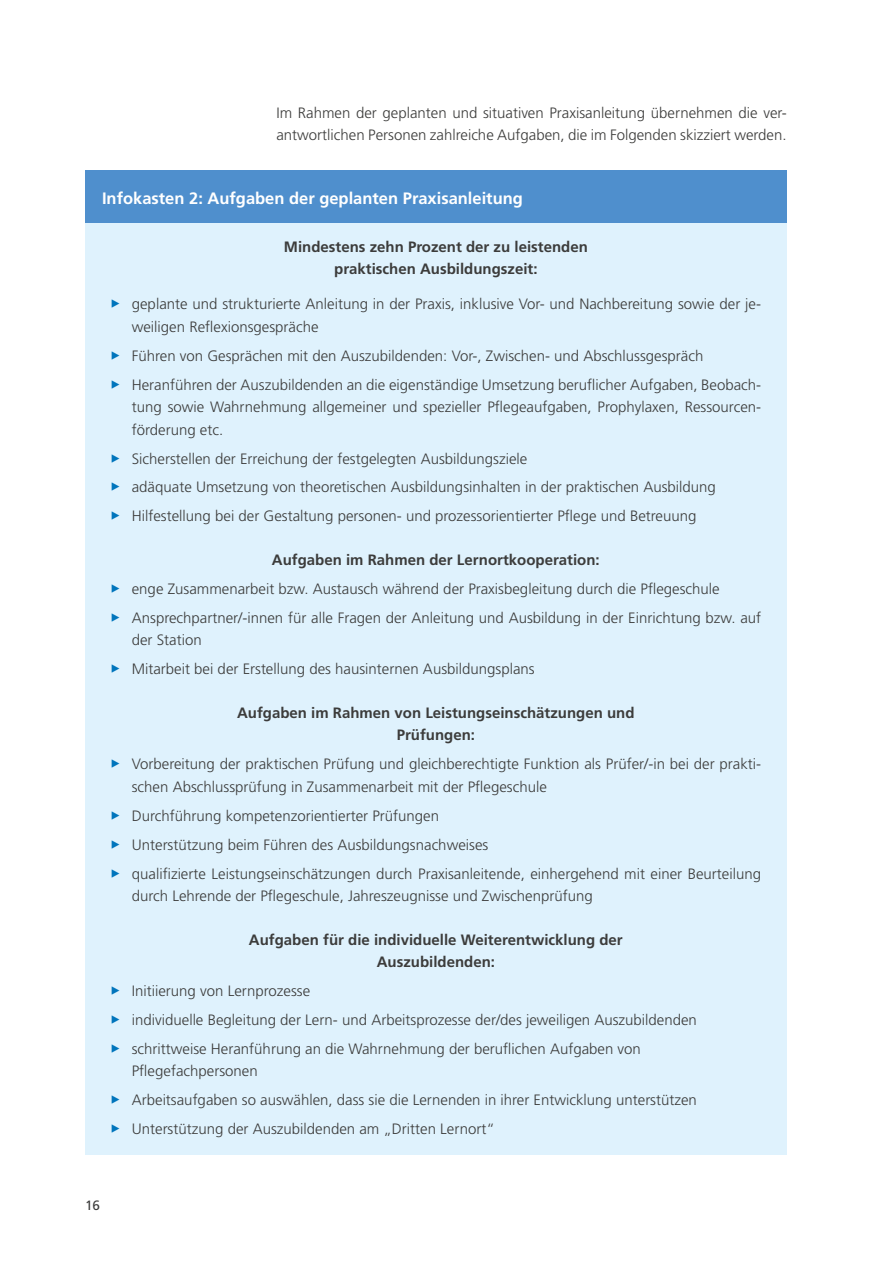
<style>
.page{position:relative;width:893px;height:1263px;background:#fff}
.page>*{position:absolute;margin:0;border:0;box-sizing:border-box;transform-origin:0 0}
.id244{font:700 16.5px "Frutiger LT Std";color:#fff}
.id249{font:300 15px/22.5px "Frutiger LT Std";color:#3c3c3b}
.id255{font:700 15px/22.5px "Frutiger LT Std";color:#3c3c3b;text-align:center}
.t1{font:13.5px "Frutiger LT Std";color:#3c3c3b}
.s1{font-family:"Fago Pro";font-weight:400;color:#0075bc}
</style>
<div class="page">
<div style="left:85px;top:170px;width:702px;height:55px;background:#4f8fcd"></div>
<div style="left:85px;top:223px;width:702px;height:72px;background:#dff2fd"></div>
<div style="left:85px;top:281px;width:702px;height:72px;background:#dff2fd"></div>
<div style="left:85px;top:332px;width:702px;height:49px;background:#dff2fd"></div>
<div style="left:85px;top:361px;width:702px;height:94px;background:#dff2fd"></div>
<div style="left:85px;top:435px;width:702px;height:49px;background:#dff2fd"></div>
<div style="left:85px;top:464px;width:702px;height:49px;background:#dff2fd"></div>
<div style="left:85px;top:493px;width:702px;height:49px;background:#dff2fd"></div>
<div style="left:85px;top:537px;width:702px;height:49px;background:#dff2fd"></div>
<div style="left:85px;top:566px;width:702px;height:49px;background:#dff2fd"></div>
<div style="left:85px;top:594px;width:702px;height:72px;background:#dff2fd"></div>
<div style="left:85px;top:646px;width:702px;height:49px;background:#dff2fd"></div>
<div style="left:85px;top:690px;width:702px;height:71px;background:#dff2fd"></div>
<div style="left:85px;top:741px;width:702px;height:72px;background:#dff2fd"></div>
<div style="left:85px;top:792px;width:702px;height:49px;background:#dff2fd"></div>
<div style="left:85px;top:821px;width:702px;height:49px;background:#dff2fd"></div>
<div style="left:85px;top:850px;width:702px;height:72px;background:#dff2fd"></div>
<div style="left:85px;top:916px;width:702px;height:72px;background:#dff2fd"></div>
<div style="left:85px;top:968px;width:702px;height:49px;background:#dff2fd"></div>
<div style="left:85px;top:997px;width:702px;height:49px;background:#dff2fd"></div>
<div style="left:85px;top:1026px;width:702px;height:71px;background:#dff2fd"></div>
<div style="left:85px;top:1077px;width:702px;height:49px;background:#dff2fd"></div>
<div style="left:85px;top:1106px;width:702px;height:49px;background:#dff2fd"></div>
<p class="id249" style="left:276px;top:101px;width:512px">Im Rahmen der geplanten und situativen Praxisanleitung übernehmen die ver&shy;antwortlichen Personen zahlreiche Aufgaben, die im Folgenden skizziert werden.</p>
<p class="id244" style="left:102px;top:188px;width:422px">Infokasten 2: Aufgaben der geplanten Praxisanleitung</p>
<p class="id255" style="left:284px;top:235px;width:305px">Mindestens zehn Prozent der zu leistenden praktischen Ausbildungszeit:</p>
<p class="id249" style="left:132px;top:293px;width:631px;text-indent:-21px"><span class="s1">▶</span> geplante und strukturierte Anleitung in der Praxis, inklusive Vor- und Nachbereitung sowie der je&shy;weiligen Reflexionsgespräche</p>
<p class="id249" style="left:111px;top:345px;width:594px"><span class="s1">▶</span> Führen von Gesprächen mit den Auszubildenden: Vor-, Zwischen- und Abschlussgespräch</p>
<p class="id249" style="left:132px;top:373px;width:631px;text-align:justify;text-indent:-21px"><span class="s1">▶</span> Heranführen der Auszubildenden an die eigenständige Umsetzung beruflicher Aufgaben, Beobach&shy;tung sowie Wahrnehmung allgemeiner und spezieller Pflegeaufgaben, Prophylaxen, Ressourcen&shy;förderung etc.</p>
<p class="id249" style="left:111px;top:447px;width:418px"><span class="s1">▶</span> Sicherstellen der Erreichung der festgelegten Ausbildungsziele</p>
<p class="id249" style="left:111px;top:476px;width:607px"><span class="s1">▶</span> adäquate Umsetzung von theoretischen Ausbildungsinhalten in der praktischen Ausbildung</p>
<p class="id249" style="left:111px;top:505px;width:587px"><span class="s1">▶</span> Hilfestellung bei der Gestaltung personen- und prozessorientierter Pflege und Betreuung</p>
<p class="id255" style="left:272px;top:549px;width:329px">Aufgaben im Rahmen der Lernortkooperation:</p>
<p class="id249" style="left:111px;top:578px;width:611px"><span class="s1">▶</span> enge Zusammenarbeit bzw. Austausch während der Praxisbegleitung durch die Pflegeschule</p>
<p class="id249" style="left:132px;top:607px;width:631px;text-indent:-21px"><span class="s1">▶</span> Ansprechpartner/-innen für alle Fragen der Anleitung und Ausbildung in der Einrichtung bzw. auf der Station</p>
<p class="id249" style="left:111px;top:658px;width:426px"><span class="s1">▶</span> Mitarbeit bei der Erstellung des hausinternen Ausbildungsplans</p>
<p class="id255" style="left:237px;top:701px;width:399px">Aufgaben im Rahmen von Leistungseinschätzungen und<br>Prüfungen:</p>
<p class="id249" style="left:132px;top:753px;width:631px;text-indent:-21px"><span class="s1">▶</span> Vorbereitung der praktischen Prüfung und gleichberechtigte Funktion als Prüfer/-in bei der prakti&shy;schen Abschlussprüfung in Zusammenarbeit mit der Pflegeschule</p>
<p class="id249" style="left:111px;top:804px;width:330px"><span class="s1">▶</span> Durchführung kompetenzorientierter Prüfungen</p>
<p class="id249" style="left:111px;top:833px;width:379px"><span class="s1">▶</span> Unterstützung beim Führen des Ausbildungsnachweises</p>
<p class="id249" style="left:132px;top:862px;width:631px;text-indent:-21px"><span class="s1">▶</span> qualifizierte Leistungseinschätzungen durch Praxisanleitende, einhergehend mit einer Beurteilung durch Lehrende der Pflegeschule, Jahreszeugnisse und Zwischenprüfung</p>
<p class="id255" style="left:249px;top:928px;width:375px">Aufgaben für die individuelle Weiterentwicklung der<br>Auszubildenden:</p>
<p class="id249" style="left:111px;top:980px;width:201px"><span class="s1">▶</span> Initiierung von Lernprozesse</p>
<p class="id249" style="left:111px;top:1009px;width:588px"><span class="s1">▶</span> individuelle Begleitung der Lern- und Arbeitsprozesse der/des jeweiligen Auszubildenden</p>
<p class="id249" style="left:132px;top:1038px;width:511px;text-indent:-21px"><span class="s1">▶</span> schrittweise Heranführung an die Wahrnehmung der beruflichen Aufgaben von<br>Pflegefachpersonen</p>
<p class="id249" style="left:111px;top:1089px;width:588px"><span class="s1">▶</span> Arbeitsaufgaben so auswählen, dass sie die Lernenden in ihrer Entwicklung unterstützen</p>
<p class="id249" style="left:111px;top:1118px;width:386px"><span class="s1">▶</span> Unterstützung der Auszubildenden am „Dritten Lernort“</p>
<p class="t1" style="left:85px;top:1197px;width:17px">16</p>
</div>
